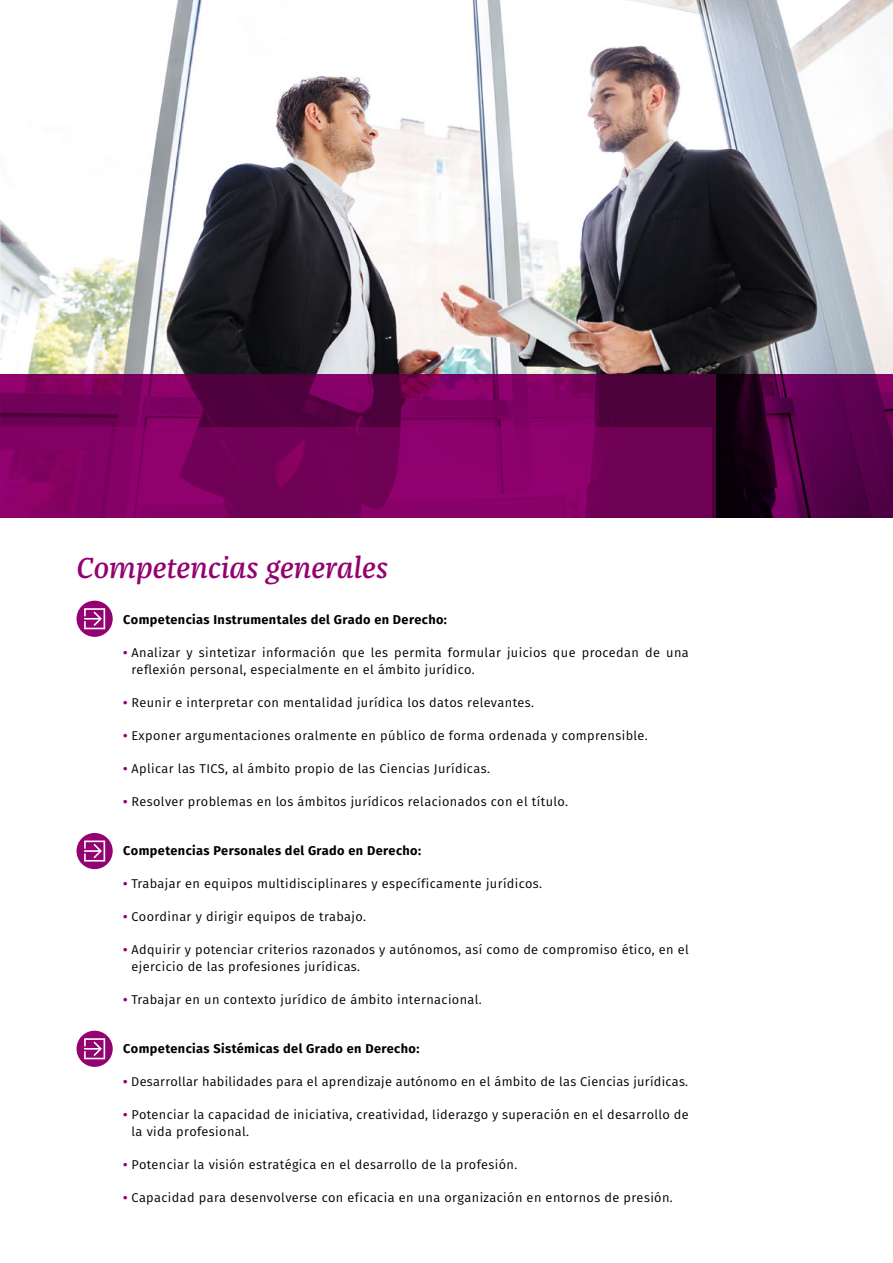
<style>
.page{position:relative;width:893px;height:1263px;background:#fff}
.page>*{position:absolute;margin:0;border:0;box-sizing:border-box;transform-origin:0 0}
.t1{font:italic 500 30px "Franziska Pro";color:#930270}
.t2{font:12.75px/16.5px "Fira Sans";letter-spacing:.03em;color:#000}
.t3{font:700 12.75px "Fira Sans";letter-spacing:.03em;color:#000}
.s1{font-weight:700;color:#930270}
</style>
<div class="page">
<img style="left:1px;top:0;width:892px;height:374px">
<img style="left:0;top:0;width:1px;height:518px">
<svg style="left:0;top:374px;width:893px;height:144px;background:#6d0054"></svg>
<div style="left:77px;top:601px;width:36px;height:36px;background:#930270;border-radius:50%"></div>
<svg style="left:84px;top:608px;width:21px;height:21px"></svg>
<div style="left:77px;top:833px;width:36px;height:36px;background:#930270;border-radius:50%"></div>
<svg style="left:84px;top:840px;width:21px;height:21px"></svg>
<div style="left:77px;top:1031px;width:36px;height:36px;background:#930270;border-radius:50%"></div>
<svg style="left:84px;top:1038px;width:21px;height:21px"></svg>
<h1 class="t1" style="left:77px;top:549px;width:313px">Competencias generales</h1>
<p class="t3" style="left:123px;top:609px;width:325px">Competencias Instrumentales del Grado en Derecho:</p>
<p class="t2" style="left:132px;top:644px;width:559px;text-indent:-8px"><span class="s1">•</span> Analizar y sintetizar información que les permita formular juicios que procedan de una reflexión personal, especialmente en el ámbito jurídico.</p>
<p class="t2" style="left:123px;top:694px;width:412px"><span class="s1">•</span> Reunir e interpretar con mentalidad jurídica los datos relevantes.</p>
<p class="t2" style="left:123px;top:727px;width:526px"><span class="s1">•</span> Exponer argumentaciones oralmente en público de forma ordenada y comprensible.</p>
<p class="t2" style="left:123px;top:760px;width:368px"><span class="s1">•</span> Aplicar las TICS, al ámbito propio de las Ciencias Jurídicas.</p>
<p class="t2" style="left:123px;top:793px;width:446px"><span class="s1">•</span> Resolver problemas en los ámbitos jurídicos relacionados con el título.</p>
<p class="t3" style="left:123px;top:840px;width:299px">Competencias Personales del Grado en Derecho:</p>
<p class="t2" style="left:123px;top:875px;width:420px"><span class="s1">•</span> Trabajar en equipos multidisciplinares y específicamente jurídicos.</p>
<p class="t2" style="left:123px;top:908px;width:244px"><span class="s1">•</span> Coordinar y dirigir equipos de trabajo.</p>
<p class="t2" style="left:132px;top:941px;width:559px;text-indent:-8px"><span class="s1">•</span> Adquirir y potenciar criterios razonados y autónomos, así como de compromiso ético, en el ejercicio de las profesiones jurídicas.</p>
<p class="t2" style="left:123px;top:991px;width:360px"><span class="s1">•</span> Trabajar en un contexto jurídico de ámbito internacional.</p>
<p class="t3" style="left:123px;top:1038px;width:298px">Competencias Sistémicas del Grado en Derecho:</p>
<p class="t2" style="left:123px;top:1073px;width:566px"><span class="s1">•</span> Desarrollar habilidades para el aprendizaje autónomo en el ámbito de las Ciencias jurídicas.</p>
<p class="t2" style="left:132px;top:1106px;width:559px;text-indent:-8px"><span class="s1">•</span> Potenciar la capacidad de iniciativa, creatividad, liderazgo y superación en el desarrollo de la vida profesional.</p>
<p class="t2" style="left:123px;top:1156px;width:396px"><span class="s1">•</span> Potenciar la visión estratégica en el desarrollo de la profesión.</p>
<p class="t2" style="left:123px;top:1189px;width:551px"><span class="s1">•</span> Capacidad para desenvolverse con eficacia en una organización en entornos de presión.</p>
</div>
